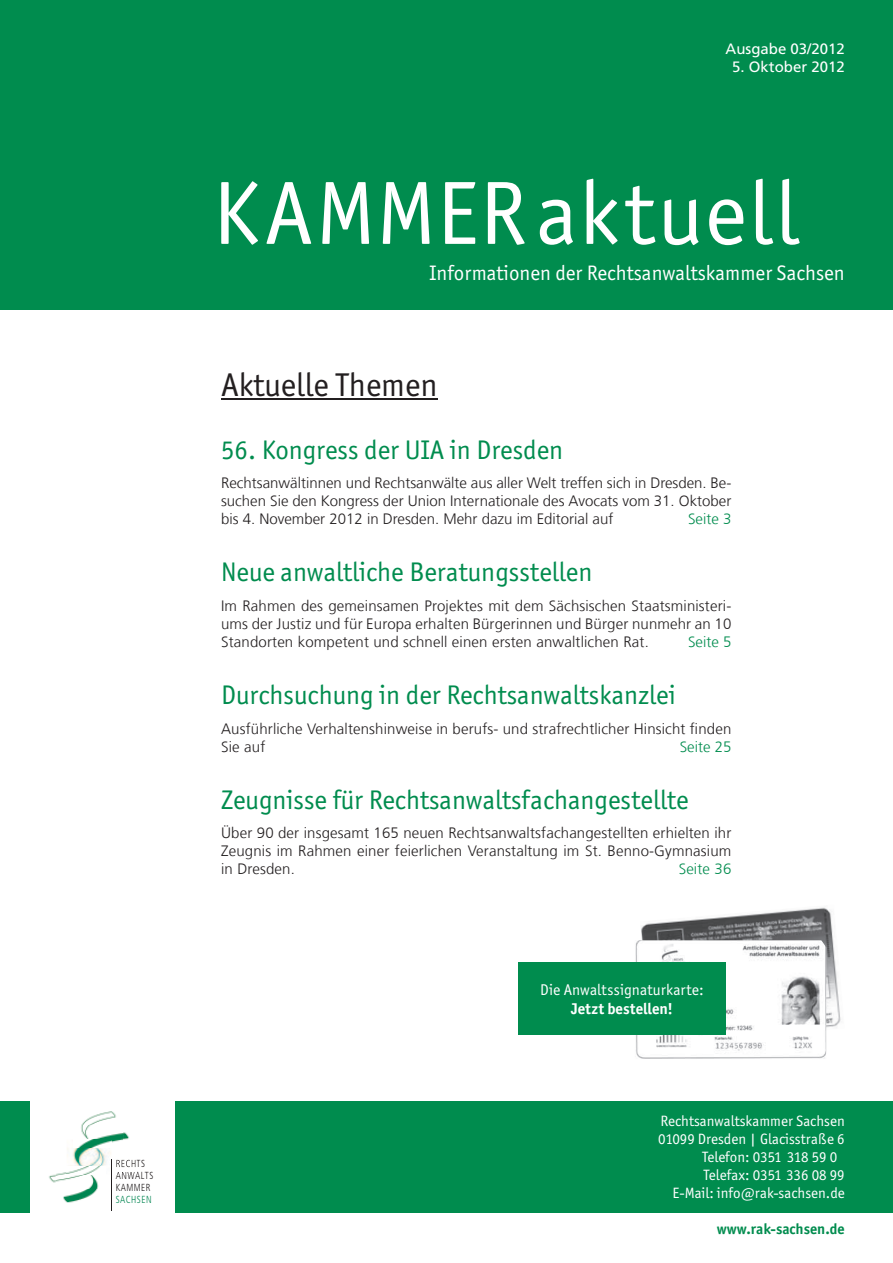
<style>
.page{position:relative;width:893px;height:1263px;background:#fff}
.page>*{position:absolute;margin:0;border:0;box-sizing:border-box;transform-origin:0 0}
.t1{font:90px "ITC Officina Sans";letter-spacing:.03em;color:#fff}
.t2{font:33px "ITC Officina Sans";color:#231f20}
.t3{font:27px "ITC Officina Sans";color:#008c4e}
.t4{font:21px "ITC Officina Sans";color:#fff}
.t5{font:15.6px "ITC Officina Sans";letter-spacing:.01em;color:#fff}
.t6{font:700 15.6px "ITC Officina Sans";letter-spacing:.005em;color:#fff}
.t7{font:300 15px/18px "Frutiger LT Com";letter-spacing:.01em;color:#231f20;text-align:justify}
.t8{font:15px/18px "ITC Officina Sans";color:#fff;text-align:right}
.t9{font:15px "Frutiger LT";color:#fff}
.t10{font:300 15px "Frutiger LT Com";color:#008c4e}
.t11{font:700 15px "ITC Officina Sans";color:#008c4e}
.t12{font:300 condensed 10.2px/12.1px "Frutiger";letter-spacing:.05em;color:#231f20;scale:.91 1}
.t13{font:300 condensed 10.2px "Frutiger";letter-spacing:.05em;color:#008551;scale:.91 1}
.s1{color:#008c4e}
</style>
<div class="page">
<div style="left:0;top:0;width:893px;height:309px;background:#008c4e"></div>
<hr style="left:221px;top:398px;width:216px;height:2px;background:#231f20">
<img style="left:81px;top:1111px;width:35px;height:28px">
<img style="left:63px;top:1174px;width:36px;height:29px">
<img style="left:49px;top:1172px;width:18px;height:17px">
<hr style="left:112px;top:1160px;width:1px;height:51px;background:#231f20">
<img style="left:111px;top:1125px;width:19px;height:49px">
<img style="left:67px;top:1147px;width:44px;height:19px">
<img style="left:79px;top:1139px;width:32px;height:8px">
<img style="left:67px;top:1166px;width:34px;height:8px">
<svg style="left:112px;top:1160px;width:24px;height:14px"></svg>
<div style="left:176px;top:1101px;width:717px;height:111px;background:#008c4e"></div>
<div style="left:0;top:1101px;width:30px;height:111px;background:#008c4e"></div>
<img style="left:641px;top:907px;width:200px;height:138px">
<img style="left:635px;top:940px;width:191px;height:119px">
<div style="left:518px;top:962px;width:208px;height:73px;background:#008c4e"></div>
<p class="t12" style="left:116px;top:1170px;width:43px">ANWALTS<br>KAMMER</p>
<p class="t13" style="left:116px;top:1194px;width:41px">SACHSEN</p>
<p class="t9" style="left:726px;top:40px;width:121px">Ausgabe 03/2012</p>
<p class="t9" style="left:732px;top:58px;width:114px">5. Oktober 2012</p>
<h1 class="t1" style="left:213px;top:161px;width:587px">KAMMERaktuell</h1>
<h3 class="t4" style="left:430px;top:261px;width:417px">Informationen der Rechtsanwaltskammer Sachsen</h3>
<h2 class="t2" style="left:221px;top:366px;width:218px">Aktuelle Themen</h2>
<h3 class="t3" style="left:221px;top:434px;width:344px">56. Kongress der UIA in Dresden</h3>
<p class="t7" style="left:221px;top:473px;width:512px">Rechtsanwältinnen und Rechtsanwälte aus aller welt treffen sich in Dresden. be&shy;suchen sie den Kongress der Union Internationale des Avocats vom 31. Oktober bis 4. november 2012 in Dresden. mehr dazu im Editorial auf</p>
<p class="t10" style="left:688px;top:510px;width:45px">seite 3</p>
<h3 class="t3" style="left:221px;top:557px;width:373px">Neue anwaltliche Beratungsstellen</h3>
<p class="t7" style="left:221px;top:596px;width:512px">Im Rahmen des gemeinsamen projektes mit dem sächsischen staatsministeri&shy;ums der Justiz und für Europa erhalten bürgerinnen und bürger nunmehr an 10 standorten kompetent und schnell einen ersten anwaltlichen Rat.</p>
<p class="t10" style="left:688px;top:633px;width:45px">seite 5</p>
<h3 class="t3" style="left:221px;top:680px;width:456px">Durchsuchung in der Rechtsanwaltskanzlei</h3>
<p class="t7" style="left:221px;top:719px;width:512px">Ausführliche verhaltenshinweise in berufs- und strafrechtlicher hinsicht finden sie auf</p>
<p class="t10" style="left:680px;top:738px;width:53px">seite 25</p>
<h3 class="t3" style="left:221px;top:785px;width:469px">Zeugnisse für Rechtsanwaltsfachangestellte</h3>
<p class="t7" style="left:221px;top:824px;width:512px">Über 90 der insgesamt 165 neuen Rechtsanwaltsfachangestellten erhielten ihr Zeugnis im Rahmen einer feierlichen veranstaltung im st. benno-gymnasium in Dresden.</p>
<p class="t10" style="left:679px;top:860px;width:54px">seite 36</p>
<p class="t5" style="left:540px;top:981px;width:165px">Die Anwaltssignaturkarte:</p>
<p class="t6" style="left:571px;top:999px;width:103px">Jetzt bestellen!</p>
<p class="t8" style="left:658px;top:1112px;width:188px">Rechtsanwaltskammer Sachsen<br>01099 Dresden | Glacisstraße 6<br>Telefon: 0351 318 59 0<span class="s1">9<br></span>Telefax: 0351 336 08 99<br>E-Mail: info@rak-sachsen.de</p>
<p class="t11" style="left:717px;top:1220px;width:129px">www.rak-sachsen.de</p>
</div>
